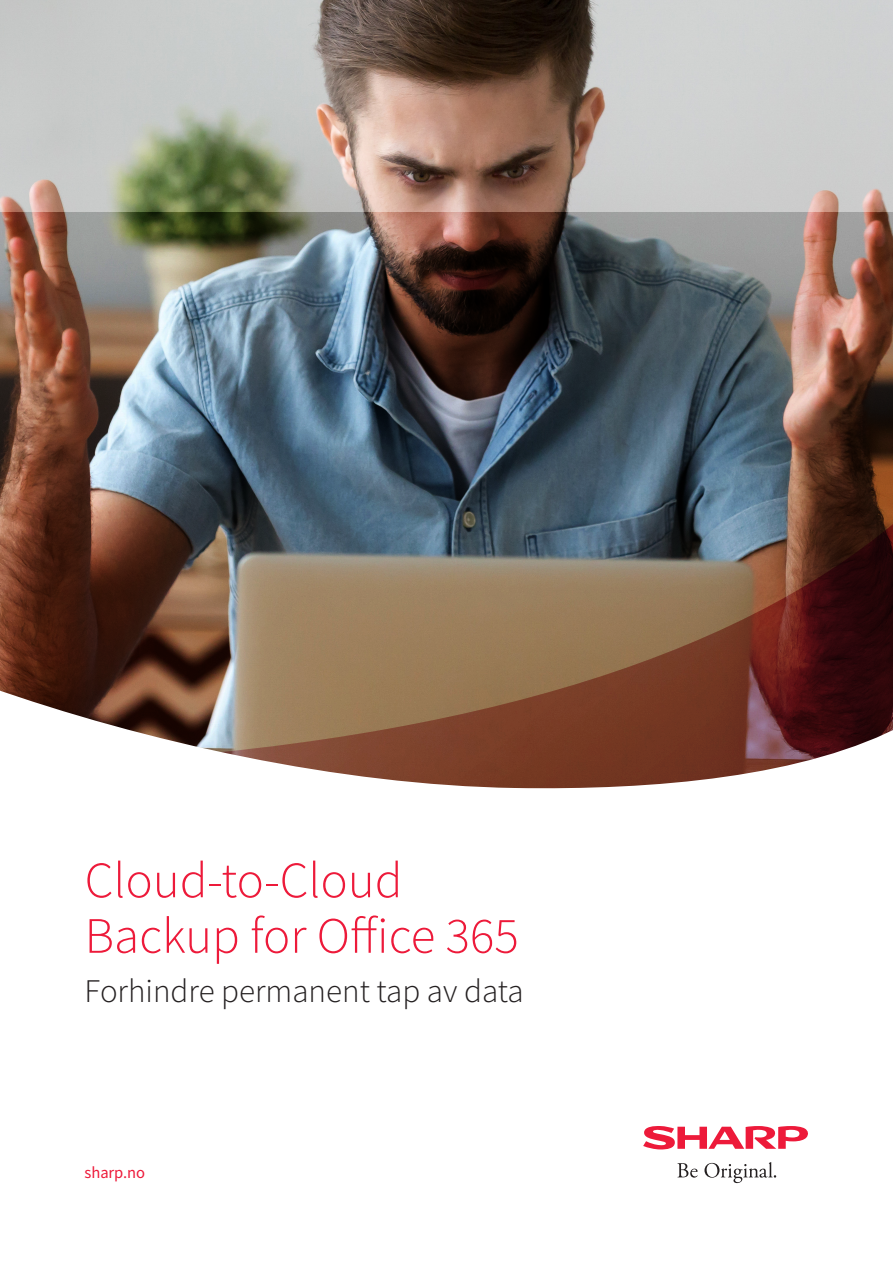
<style>
.page{position:relative;width:893px;height:1263px;background:#fff}
.page>*{position:absolute;margin:0;border:0;box-sizing:border-box;transform-origin:0 0}
.t1{font:300 51px "Source Sans Pro";color:#ed1a3a}
.t2{font:300 33px "Source Sans Pro";color:#231f20}
.t3{font:16.5px "Source Sans Pro";letter-spacing:-.005em;color:#ed1a3a}
</style>
<div class="page">
<img style="left:0;top:0;width:893px;height:213px">
<img style="left:0;top:213px;width:893px;height:473px">
<svg style="left:0;top:686px;width:893px;height:498px"></svg>
<svg style="left:677px;top:1163px;width:21px;height:14px"></svg>
<svg style="left:704px;top:1162px;width:72px;height:21px"></svg>
<svg style="left:643px;top:1126px;width:166px;height:23px"></svg>
<p class="t1" style="left:85px;top:849px;width:319px">Cloud-to-Cloud</p>
<p class="t1" style="left:85px;top:904px;width:436px">Backup for Office 365</p>
<p class="t2" style="left:85px;top:971px;width:440px">Forhindre permanent tap av data</p>
<p class="t3" style="left:85px;top:1161px;width:62px">sharp.no</p>
</div>
